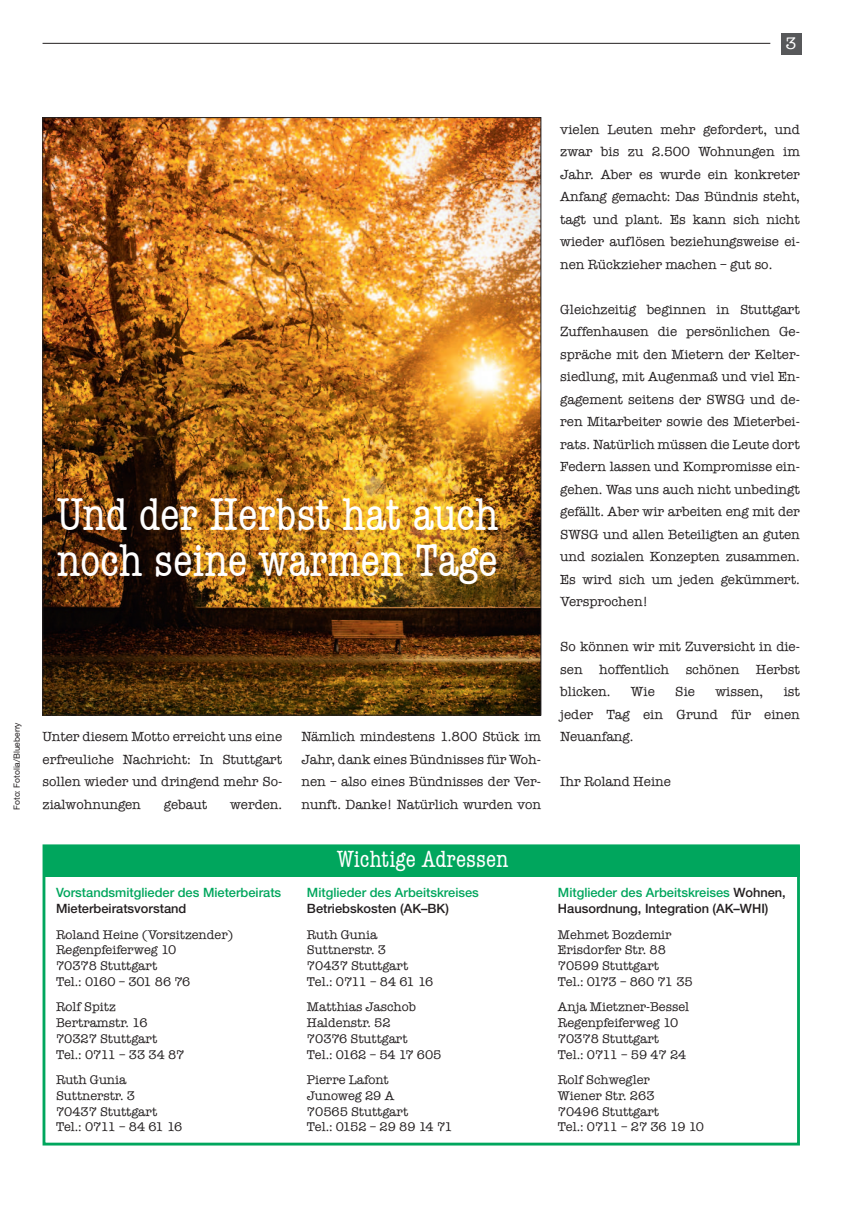
<style>
.page{position:relative;width:851px;height:1212px;background:#fff}
.page>*{position:absolute;margin:0;border:0;box-sizing:border-box;transform-origin:0 0}
.t1{font:condensed 47.4px/45.9px "American Typewriter";letter-spacing:-.005em;color:#fff}
.t2{font:condensed 24.3px "American Typewriter";color:#fff}
.t3{font:17.1px "American Typewriter";color:#fff}
.t4{font:13.5px/22.5px "American Typewriter";color:#231f20;text-align:justify}
.t5{font:12.9px/15.8px "American Typewriter";color:#231f20}
.t6{font:500 12.9px/15.8px "Helvetica Neue LT";color:#231f20}
.t7{font:500 12.9px "Helvetica Neue LT";color:#00a65d}
.t8{font:8.55px "Helvetica Neue LT";color:#231f20}
.s1{color:#00a65d}
</style>
<div class="page">
<div style="left:43px;top:844px;width:756px;height:301px;border:3px solid #00a65d"></div>
<div style="left:44px;top:845px;width:755px;height:31px;background:#00a65d"></div>
<div style="left:780px;top:33px;width:21px;height:22px;background:#57585a"></div>
<hr style="left:43px;top:43px;width:727px;height:1px;background:#231f20">
<img style="left:45px;top:119px;width:494px;height:594px">
<p class="t3" style="left:785px;top:34px;width:12px">3</p>
<p class="t8" style="left:14px;top:810px;width:89px;rotate:-90deg">Foto: Fotolia/Blueberry</p>
<h1 class="t1" style="left:56px;top:492px;width:443px">Und der Herbst hat auch noch seine warmen Tage</h1>
<p class="t4" style="left:43px;top:726px;width:241px">Unter diesem Motto erreicht uns eine erfreuliche Nachricht: In Stuttgart sollen wieder und dringend mehr So&shy;zialwohnungen</p>
<p class="t4" style="left:164px;top:793px;width:45px">gebaut</p>
<p class="t4" style="left:230px;top:793px;width:53px">werden.</p>
<p class="t7" style="left:56px;top:888px;width:227px">Vorstandsmitglieder des Mieterbeirats</p>
<p class="t6" style="left:56px;top:901px;width:132px">Mieterbeiratsvorstand</p>
<p class="t5" style="left:56px;top:926px;width:179px">Roland Heine (Vorsitzender)<br>Regenpfeiferweg 10<br>70378 Stuttgart<br>tel.: 0160 – 301 86 76</p>
<p class="t5" style="left:56px;top:999px;width:130px">Rolf Spitz<br>Bertramstr. 16<br>70327 Stuttgart tel.: 0711 – 33 34 87</p>
<p class="t5" style="left:56px;top:1072px;width:128px">Ruth Gunia<br>Suttnerstr. 3<br>70437 Stuttgart tel.: 0711 – 84 61 16</p>
<p class="t4" style="left:301px;top:726px;width:241px">Nämlich mindestens 1.800 Stück im Jahr, dank eines Bündnisses für Woh&shy;nen – also eines Bündnisses der Ver&shy;nunft. Danke! Natürlich wurden von</p>
<h2 class="t2" style="left:337px;top:846px;width:173px">Wichtige Adressen</h2>
<p class="t7" style="left:307px;top:888px;width:173px">Mitglieder des Arbeitskreises</p>
<p class="t6" style="left:307px;top:901px;width:143px">Betriebskosten (AK–BK)</p>
<p class="t5" style="left:307px;top:926px;width:128px">Ruth Gunia<br>Suttnerstr. 3<br>70437 Stuttgart tel.: 0711 – 84 61 16</p>
<p class="t5" style="left:307px;top:999px;width:136px">Matthias Jaschob<br>Haldenstr. 52<br>70376 Stuttgart<br>tel.: 0162 – 54 17 605</p>
<p class="t5" style="left:307px;top:1072px;width:147px">Pierre Lafont<br>Junoweg 29 A<br>70565 Stuttgart<br>tel.: 0152 – 29 89 14 71</p>
<p class="t4" style="left:560px;top:118px;width:241px">vielen Leuten mehr gefordert, und zwar bis zu 2.500 Wohnungen im Jahr. Aber es wurde ein konkreter Anfang gemacht: Das Bündnis steht, tagt und plant. es kann sich nicht wieder auflösen beziehungsweise ei&shy;nen Rückzieher machen – gut so.</p>
<p class="t4" style="left:560px;top:298px;width:241px">Gleichzeitig beginnen in Stuttgart Zuffenhausen die persönlichen Ge&shy;spräche mit den Mietern der Kelter&shy;siedlung, mit Augenmaß und viel en&shy;gagement seitens der SWSG und de&shy;ren Mitarbeiter sowie des Mieterbei&shy;rats. Natürlich müssen die Leute dort Federn lassen und Kompromisse ein&shy;gehen. Was uns auch nicht unbedingt gefällt. Aber wir arbeiten eng mit der SWSG und allen Beteiligten an guten und sozialen Konzepten zusammen. es wird sich um jeden gekümmert.<br>Versprochen!</p>
<p class="t4" style="left:560px;top:636px;width:241px">So können wir mit Zuversicht in die&shy;sen hoffentlich schönen Herbst blicken.</p>
<p class="t4" style="left:631px;top:681px;width:25px">Wie</p>
<p class="t4" style="left:675px;top:681px;width:21px">Sie</p>
<p class="t4" style="left:715px;top:681px;width:49px">wissen,</p>
<p class="t4" style="left:560px;top:681px;width:241px;text-indent:223px">ist jeder tag ein Grund für einen Neuanfang.</p>
<p class="t4" style="left:560px;top:771px;width:112px">Ihr Roland Heine</p>
<p class="t6" style="left:558px;top:886px;width:229px"><span class="s1">Mitglieder des Arbeitskreises</span> Wohnen,<br>Hausordnung, Integration (AK–WHI)</p>
<p class="t5" style="left:558px;top:926px;width:136px">Mehmet Bozdemir erisdorfer Str. 88<br>70599 Stuttgart<br>tel.: 0173 – 860 71 35</p>
<p class="t5" style="left:558px;top:999px;width:133px">Anja Mietzner-Bessel<br>Regenpfeiferweg 10<br>70378 Stuttgart<br>tel.: 0711 – 59 47 24</p>
<p class="t5" style="left:558px;top:1072px;width:148px">Rolf Schwegler<br>Wiener Str. 263<br>70496 Stuttgart<br>tel.: 0711 – 27 36 19 10</p>
</div>
